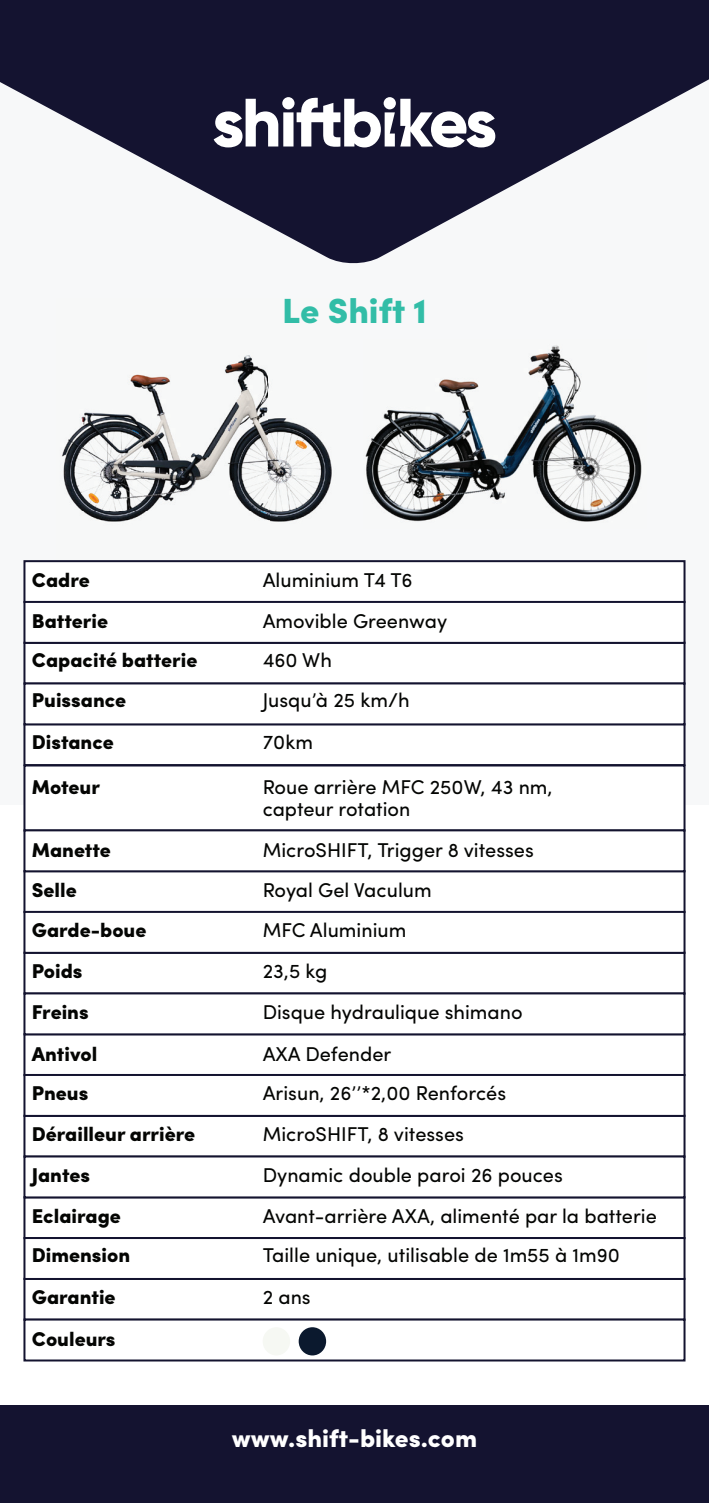
<style>
.page{position:relative;width:709px;height:1503px;background:#fff}
.page>*{position:absolute;margin:0;border:0;box-sizing:border-box;transform-origin:0 0}
.t1{font:900 35px "Sofia Pro";color:#32bda7}
.t2{font:900 25px "Sofia Pro";color:#fff}
.t3{font:20px/40.8px "Sofia Pro";color:#040503}
.t4{font:900 20px/40.8px "Sofia Pro";color:#040503}
</style>
<div class="page">
<div style="left:0;top:0;width:709px;height:805px;background:#f7f8f9"></div>
<svg style="left:0;top:42px;width:709px;height:222px;fill:#141330"></svg>
<div style="left:0;top:1405px;width:709px;height:97px;background:#141330"></div>
<svg style="left:214px;top:97px;width:281px;height:51px"></svg>
<img style="left:62px;top:355px;width:270px;height:167px">
<img style="left:365px;top:345px;width:277px;height:177px">
<div style="left:0;top:0;width:709px;height:42px;background:#141330"></div>
<div style="left:23px;top:560px;width:662px;height:43px;background:#fff;border:2px solid #13132f"></div>
<div style="left:23px;top:723px;width:662px;height:43px;background:#fff"></div>
<div style="left:23px;top:641px;width:662px;height:43px;background:#fff"></div>
<div style="left:23px;top:764px;width:662px;height:67px;background:#fff;border:2px solid #13132f"></div>
<div style="left:23px;top:951px;width:662px;height:43px;background:#fff;border:2px solid #13132f"></div>
<div style="left:23px;top:1114px;width:662px;height:43px;background:#fff;border:2px solid #13132f"></div>
<div style="left:23px;top:1277px;width:662px;height:43px;background:#fff;border:2px solid #13132f"></div>
<div style="left:23px;top:601px;width:662px;height:43px;background:#fff;border:2px solid #13132f"></div>
<div style="left:23px;top:911px;width:662px;height:42px;background:#fff;border:2px solid #13132f"></div>
<div style="left:23px;top:1074px;width:662px;height:42px;background:#fff;border:2px solid #13132f"></div>
<div style="left:23px;top:1237px;width:662px;height:42px;background:#fff;border:2px solid #13132f"></div>
<div style="left:23px;top:682px;width:662px;height:43px;background:#fff;border:2px solid #13132f"></div>
<div style="left:23px;top:829px;width:662px;height:43px;background:#fff;border:2px solid #13132f"></div>
<div style="left:23px;top:992px;width:662px;height:43px;background:#fff;border:2px solid #13132f"></div>
<div style="left:23px;top:1155px;width:662px;height:43px;background:#fff;border:2px solid #13132f"></div>
<div style="left:23px;top:1318px;width:662px;height:43px;background:#fff;border:2px solid #13132f"></div>
<div style="left:263px;top:1327px;width:27px;height:28px;background:#f6f8f3;border-radius:50%"></div>
<div style="left:299px;top:1327px;width:27px;height:28px;background:#0b192e;border-radius:50%"></div>
<h1 class="t1" style="left:282px;top:283px;width:146px">Le Shift 1</h1>
<p class="t4" style="left:32px;top:558px;width:59px">Cadre</p>
<p class="t3" style="left:263px;top:558px;width:152px">Aluminium T4 T6</p>
<p class="t4" style="left:32px;top:599px;width:78px">Batterie</p>
<p class="t3" style="left:263px;top:599px;width:186px">Amovible Greenway</p>
<p class="t4" style="left:32px;top:638px;width:167px">Capacité batterie</p>
<p class="t3" style="left:263px;top:638px;width:71px">460 Wh</p>
<p class="t4" style="left:32px;top:678px;width:96px">Puissance</p>
<p class="t3" style="left:263px;top:678px;width:148px">Jusqu’à 25 km/h</p>
<p class="t4" style="left:32px;top:720px;width:83px">Distance</p>
<p class="t3" style="left:263px;top:720px;width:52px">70km</p>
<p class="t4" style="left:32px;top:765px;width:70px">Moteur</p>
<p class="t3" style="left:263px;top:774px;width:291px;line-height:22.5px">Roue arrière MFC 250W, 43 nm, capteur rotation</p>
<p class="t4" style="left:32px;top:828px;width:80px">Manette</p>
<p class="t3" style="left:263px;top:827px;width:273px">MicroSHIFT, Trigger 8 vitesses</p>
<p class="t4" style="left:32px;top:868px;width:116px">Selle<br>Garde-boue<br>Poids<br>Freins</p>
<p class="t3" style="left:263px;top:868px;width:261px">Royal Gel Vaculum<br>MFC Aluminium<br>23,5 kg<br>Disque hydraulique shimano</p>
<p class="t4" style="left:32px;top:1031px;width:67px">Antivol</p>
<p class="t3" style="left:263px;top:1031px;width:130px">AXA Defender</p>
<p class="t4" style="left:32px;top:1070px;width:165px">Pneus<br>Dérailleur arrière<br>Jantes<br>Eclairage</p>
<p class="t3" style="left:263px;top:1070px;width:396px">Arisun, 26’’*2,00 Renforcés<br>MicroSHIFT, 8 vitesses<br>Dynamic double paroi 26 pouces<br>Avant-arrière AXA, alimenté par la batterie</p>
<p class="t4" style="left:32px;top:1233px;width:100px">Dimension</p>
<p class="t3" style="left:263px;top:1233px;width:359px">Taille unique, utilisable de 1m55 à 1m90</p>
<p class="t4" style="left:32px;top:1275px;width:85px;line-height:41.5px">Garantie<br>Couleurs</p>
<p class="t3" style="left:263px;top:1275px;width:50px">2 ans</p>
<p class="t2" style="left:232px;top:1418px;width:247px">www.shift-bikes.com</p>
</div>
